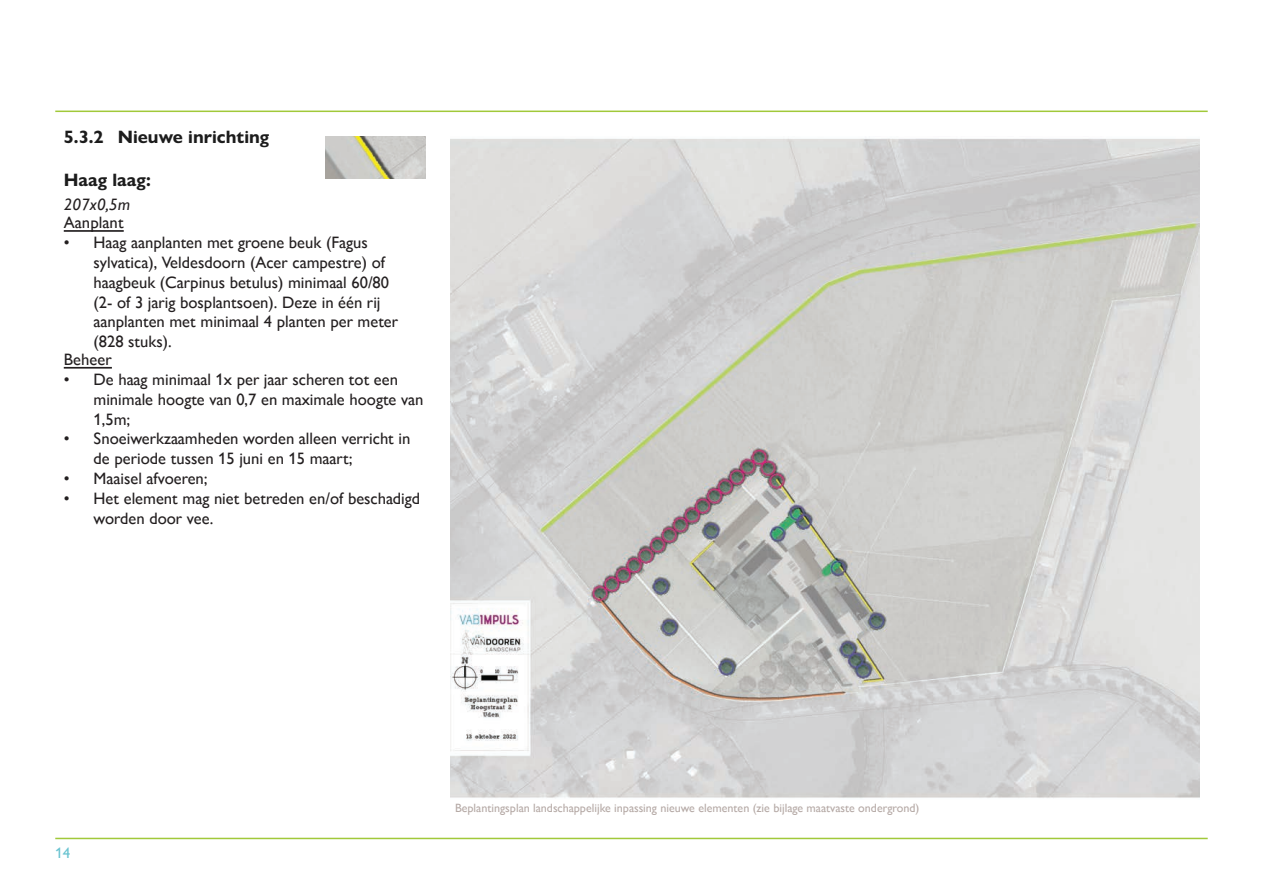
<style>
.page{position:relative;width:1263px;height:893px;background:#fff}
.page>*{position:absolute;margin:0;border:0;box-sizing:border-box;transform-origin:0 0}
.t1{font:700 18px "Gill Sans Nova";color:#1c1c1c}
.t2{font:16.5px/19.8px "Gill Sans Nova";color:#231f20}
.t3{font:italic 16.5px "Gill Sans Nova";letter-spacing:.005em;color:#231f20}
.t4{font:15px "Gill Sans Nova";color:#68c3d0}
.t5{font:12px "Gill Sans Nova";color:#b5a9a5}
</style>
<div class="page">
<hr style="left:55px;top:111px;width:1153px;height:1px;background:#a1c93a">
<hr style="left:55px;top:838px;width:1153px;height:1px;background:#a1c93a">
<hr style="left:64px;top:230px;width:60px;height:2px;background:#231f20">
<hr style="left:64px;top:367px;width:48px;height:2px;background:#231f20">
<img style="left:451px;top:138px;width:748px;height:660px">
<img style="left:326px;top:136px;width:99px;height:43px">
<p class="t1" style="left:64px;top:126px;width:207px">5.3.2 Nieuwe inrichting</p>
<p class="t1" style="left:64px;top:169px;width:89px">Haag laag:</p>
<p class="t3" style="left:64px;top:195px;width:68px">207x0,5m</p>
<p class="t2" style="left:64px;top:213px;width:61px">Aanplant</p>
<p class="t2" style="left:94px;top:233px;width:306px;text-indent:-30px">• Haag aanplanten met groene beuk (Fagus sylvatica), Veldesdoorn (Acer campestre) of haagbeuk (Carpinus betulus) minimaal 60/80 (2- of 3 jarig bosplantsoen). Deze in één rij aanplanten met minimaal 4 planten per meter (828 stuks).</p>
<p class="t2" style="left:64px;top:350px;width:50px">Beheer</p>
<p class="t2" style="left:94px;top:370px;width:331px;text-indent:-30px">• De haag minimaal 1x per jaar scheren tot een minimale hoogte van 0,7 en maximale hoogte van<br>1,5m;</p>
<p class="t2" style="left:94px;top:429px;width:318px;text-indent:-30px">• Snoeiwerkzaamheden worden alleen verricht in de periode tussen 15 juni en 15 maart;</p>
<p class="t2" style="left:64px;top:469px;width:145px">• Maaisel afvoeren;</p>
<p class="t2" style="left:94px;top:488px;width:328px;text-indent:-30px">• Het element mag niet betreden en/of beschadigd worden door vee.</p>
<p class="t4" style="left:55px;top:845px;width:16px">14</p>
<p class="t5" style="left:455px;top:801px;width:466px">Beplantingsplan landschappelijke inpassing nieuwe elementen (zie bijlage maatvaste ondergrond)</p>
</div>
